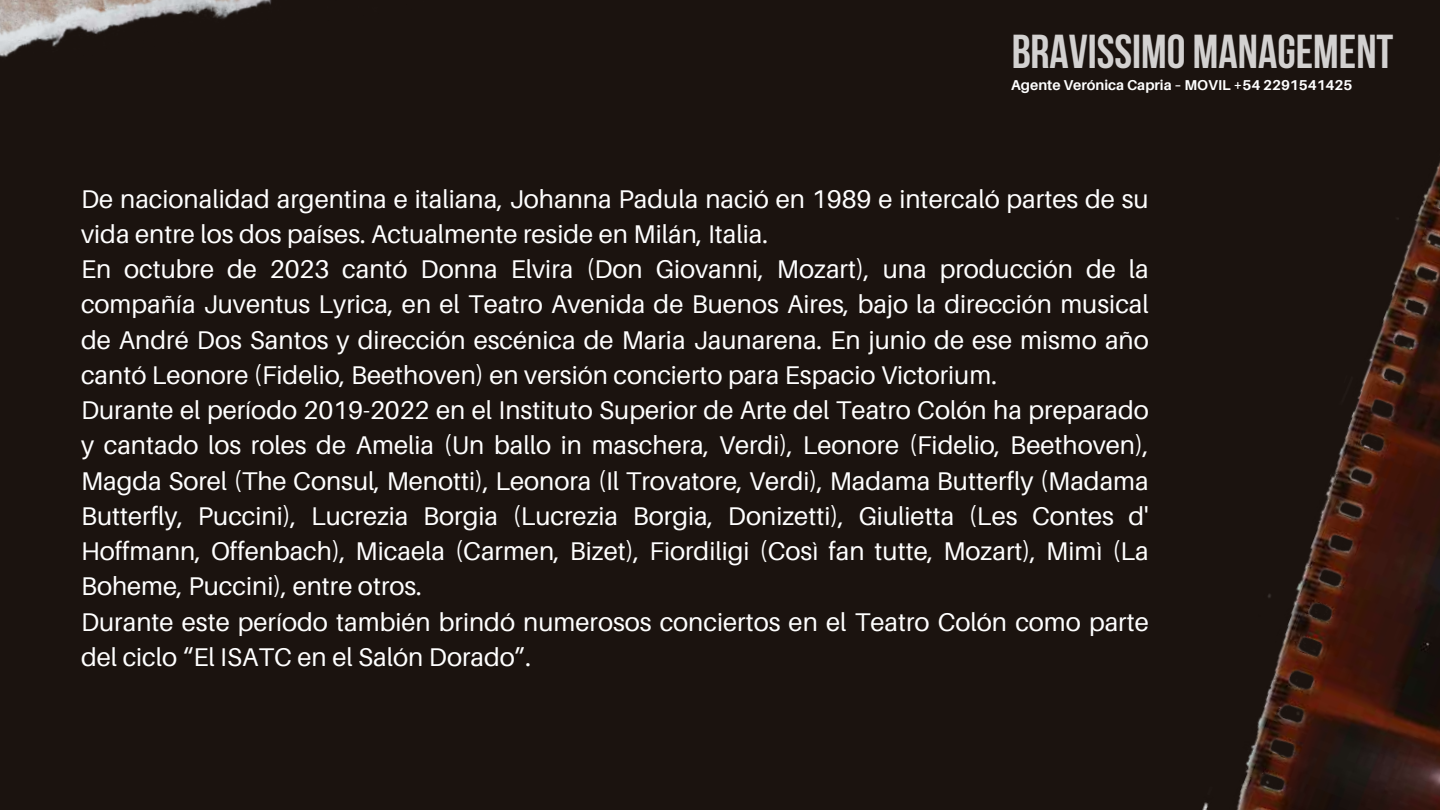
<style>
.page{position:relative;width:1440px;height:810px;background:#1b130f}
.page>*{position:absolute;margin:0;border:0;box-sizing:border-box;transform-origin:0 0}
.t1{font:700 47.4px "Bebas Neue";color:#fff}
.t2{font:25.6px/35.2px "Aileron";color:#fff}
.t3{font:700 14.3px "Aileron";color:#fff}
</style>
<div class="page">
<img style="left:1202px;top:162px;width:238px;height:648px">
<img style="left:0;top:0;width:272px;height:57px">
<h1 class="t1" style="left:1011px;top:33px;width:384px">BRAVISSIMO MANAGEMENT</h1>
<p class="t3" style="left:1011px;top:76px;width:343px">Agente Verónica Capria – MOVIL +54 2291541425</p>
<p class="t2" style="left:81px;top:180px;width:1069px">De nacionalidad argentina e italiana, Johanna Padula nació en 1989 e intercaló partes de su vida entre los dos países. Actualmente reside en Milán, Italia.<br>En octubre de 2023 cantó Donna Elvira (Don Giovanni, Mozart), una producción de la compañía Juventus Lyrica, en el Teatro Avenida de Buenos Aires, bajo la dirección musical de André Dos Santos y dirección escénica de Maria Jaunarena. En junio de ese mismo año cantó Leonore (Fidelio, Beethoven) en versión concierto para Espacio Victorium.<br>Durante el período 2019-2022 en el Instituto Superior de Arte del Teatro Colón ha preparado y cantado los roles de Amelia (Un ballo in maschera, Verdi), Leonore (Fidelio, Beethoven), Magda Sorel (The Consul, Menotti), Leonora (Il Trovatore, Verdi), Madama Butterfly (Madama Butterfly, Puccini), Lucrezia Borgia (Lucrezia Borgia, Donizetti), Giulietta (Les Contes d' Hoffmann, Offenbach), Micaela (Carmen, Bizet), Fiordiligi (Così fan tutte, Mozart), Mimì (La Boheme, Puccini), entre otros.<br>Durante este período también brindó numerosos conciertos en el Teatro Colón como parte del ciclo “El ISATC en el Salón Dorado”.</p>
</div>
